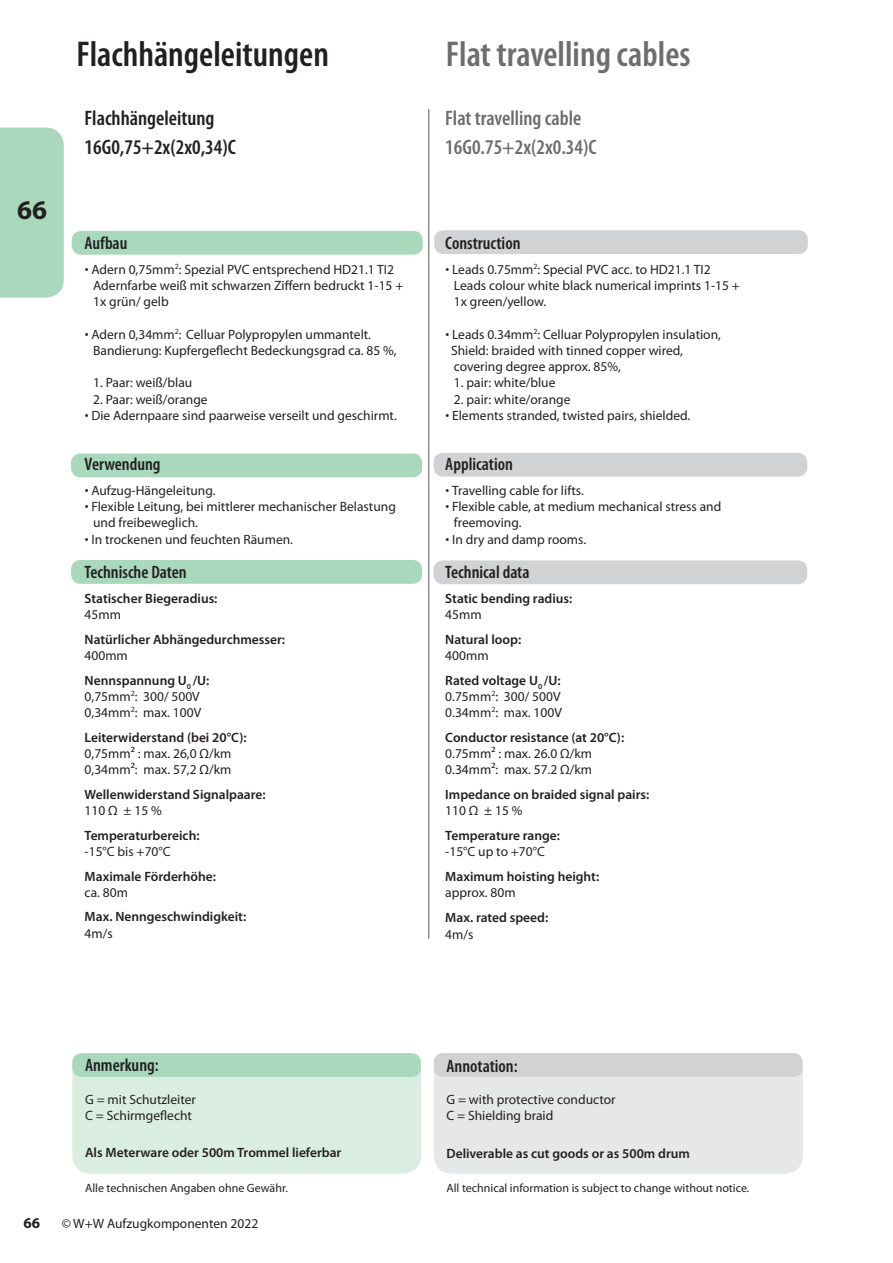
<style>
.page{position:relative;width:893px;height:1263px;background:#fff}
.page>*{position:absolute;margin:0;border:0;box-sizing:border-box;transform-origin:0 0}
.t1{font:600 condensed 36px "Myriad Pro";color:#6c6d70}
.t2{font:600 condensed 36px "Myriad Pro";color:#231f20}
.t3{font:700 27px "Myriad Pro";color:#231f20}
.t4{font:600 condensed 21px/28.5px "Myriad Pro";color:#6c6d70}
.t5{font:600 condensed 21px/28.5px "Myriad Pro";color:#231f20}
.t6{font:600 condensed 18px "Myriad Pro";color:#231f20}
.t7{font:700 15px "Myriad Pro";color:#231f20}
.t8{font:13.5px/16.2px "Myriad Pro";color:#231f20}
.t9{font:600 13.5px/24.8px "Myriad Pro";color:#231f20}
.t10{font:12px "Myriad Pro";color:#231f20}
.s1{font-weight:900}
.s2{font-weight:400}
</style>
<div class="page">
<div style="left:72px;top:231px;width:351px;height:24px;background:#a9d8bd;border-radius:9px"></div>
<div style="left:434px;top:230px;width:374px;height:24px;background:#d1d2d4;border-radius:9px"></div>
<div style="left:71px;top:453px;width:351px;height:24px;background:#a9d8bd;border-radius:9px"></div>
<div style="left:434px;top:453px;width:373px;height:24px;background:#d1d2d4;border-radius:9px"></div>
<div style="left:71px;top:560px;width:351px;height:24px;background:#a9d8bd;border-radius:9px"></div>
<div style="left:434px;top:560px;width:373px;height:24px;background:#d1d2d4;border-radius:9px"></div>
<hr style="left:429px;top:109px;width:1px;height:830px;background:#57585a">
<div style="left:72px;top:1053px;width:349px;height:121px;background:#daede1;border-radius:18px"></div>
<div style="left:434px;top:1053px;width:369px;height:121px;background:#e6e7e9;border-radius:18px"></div>
<div style="left:72px;top:1053px;width:349px;height:24px;background:#a9d8bd;border-radius:9px"></div>
<div style="left:434px;top:1053px;width:369px;height:24px;background:#d1d2d4;border-radius:9px"></div>
<div style="left:0;top:128px;width:64px;height:170px;background:#a9d8bd"></div>
<h1 class="t2" style="left:77px;top:32px;width:254px">Flachhängeleitungen</h1>
<h1 class="t1" style="left:446px;top:32px;width:246px">Flat travelling cables</h1>
<h2 class="t3" style="left:17px;top:192px;width:31px">66</h2>
<h3 class="t5" style="left:85px;top:104px;width:153px">Flachhängeleitung<br>16G0,75+2x(2x0,34)C</h3>
<h3 class="t6" style="left:85px;top:232px;width:44px">Aufbau</h3>
<p class="t8" style="left:93px;top:261px;width:312px;text-indent:-8px"><span class="s1">·</span> Adern 0,75mm<sup>2</sup>: Spezial PVC entsprechend HD21.1 TI2<br>Adernfarbe weiß mit schwarzen Ziffern bedruckt 1-15 +<br>1x grün/ gelb</p>
<p class="t8" style="left:93px;top:326px;width:305px;text-indent:-8px"><span class="s1">·</span> Adern 0,34mm<sup>2</sup>: Celluar Polypropylen ummantelt.<br>Bandierung: Kupfergeflecht Bedeckungsgrad ca. 85 %,</p>
<p class="t8" style="left:93px;top:374px;width:101px">1. Paar: weiß/blau</p>
<p class="t8" style="left:85px;top:391px;width:314px;text-indent:8px">2. Paar: weiß/orange<br><span class="s1">·</span> Die Adernpaare sind paarweise verseilt und geschirmt.</p>
<h3 class="t6" style="left:85px;top:453px;width:77px">Verwendung</h3>
<p class="t8" style="left:85px;top:482px;width:132px"><span class="s1">·</span> Aufzug-Hängeleitung.</p>
<p class="t8" style="left:85px;top:498px;width:313px"><span class="s1">·</span> Flexible Leitung, bei mittlerer mechanischer Belastung</p>
<p class="t8" style="left:93px;top:515px;width:106px">und freibeweglich.</p>
<p class="t8" style="left:85px;top:531px;width:210px"><span class="s1">·</span> In trockenen und feuchten Räumen.</p>
<h3 class="t6" style="left:85px;top:561px;width:104px">Technische Daten</h3>
<p class="t9" style="left:85px;top:585px;width:134px">Statischer Biegeradius:</p>
<p class="t8" style="left:85px;top:606px;width:38px">45mm</p>
<p class="t9" style="left:85px;top:626px;width:202px">Natürlicher Abhängedurchmesser:</p>
<p class="t9" style="left:85px;top:642px;width:126px"><span class="s2">400mm<br></span>Nennspannung U<sub>0</sub> /U:</p>
<p class="t8" style="left:85px;top:688px;width:118px">0,75mm<sup>2</sup>: 300/ 500V<br>0,34mm<sup>2</sup>: max. 100V</p>
<p class="t9" style="left:85px;top:724px;width:164px">Leiterwiderstand (bei 20°C):</p>
<p class="t8" style="left:85px;top:745px;width:148px">0,75mm² : max. 26,0 Ω/km<br>0,34mm²: max. 57,2 Ω/km</p>
<p class="t9" style="left:85px;top:781px;width:183px">Wellenwiderstand Signalpaare:</p>
<p class="t8" style="left:85px;top:802px;width:79px">110 Ω ± 15 %</p>
<p class="t9" style="left:85px;top:822px;width:116px">Temperaturbereich:</p>
<p class="t8" style="left:85px;top:843px;width:88px">-15°C bis +70°C</p>
<p class="t9" style="left:85px;top:863px;width:133px">Maximale Förderhöhe:</p>
<p class="t8" style="left:85px;top:884px;width:45px">ca. 80m</p>
<p class="t9" style="left:85px;top:904px;width:163px">Max. Nenngeschwindigkeit:</p>
<p class="t8" style="left:85px;top:925px;width:30px">4m/s</p>
<h3 class="t4" style="left:445px;top:104px;width:153px">Flat travelling cable<br>16G0.75+2x(2x0.34)C</h3>
<h3 class="t6" style="left:445px;top:232px;width:77px">Construction</h3>
<p class="t8" style="left:454px;top:261px;width:288px;text-indent:-8px"><span class="s1">·</span> Leads 0.75mm<sup>2</sup>: Special PVC acc. to HD21.1 TI2<br>Leads colour white black numerical imprints 1-15 +<br>1x green/yellow.</p>
<p class="t8" style="left:451px;top:326px;width:271px;text-indent:-6px"><span class="s1">·</span> Leads 0.34mm<sup>2</sup>: Celluar Polypropylen insulation,<br>Shield: braided with tinned copper wired, covering degree approx. 85%,</p>
<p class="t8" style="left:454px;top:374px;width:103px">1. pair: white/blue</p>
<p class="t8" style="left:445px;top:391px;width:246px;text-indent:8px">2. pair: white/orange<br><span class="s1">·</span> Elements stranded, twisted pairs, shielded.</p>
<h3 class="t6" style="left:445px;top:453px;width:69px">Application</h3>
<p class="t8" style="left:445px;top:482px;width:140px"><span class="s1">·</span> Travelling cable for lifts.</p>
<p class="t8" style="left:445px;top:498px;width:277px"><span class="s1">·</span> Flexible cable, at medium mechanical stress and</p>
<p class="t8" style="left:454px;top:515px;width:69px">freemoving.</p>
<p class="t8" style="left:445px;top:531px;width:142px"><span class="s1">·</span> In dry and damp rooms.</p>
<h3 class="t6" style="left:445px;top:561px;width:86px">Technical data</h3>
<p class="t9" style="left:445px;top:585px;width:128px">Static bending radius:</p>
<p class="t8" style="left:445px;top:606px;width:38px">45mm</p>
<p class="t9" style="left:445px;top:626px;width:77px">Natural loop:</p>
<p class="t9" style="left:445px;top:642px;width:117px"><span class="s2">400mm<br></span>Rated voltage U<sub>0</sub> /U:</p>
<p class="t8" style="left:445px;top:688px;width:118px">0.75mm<sup>2</sup>: 300/ 500V<br>0.34mm<sup>2</sup>: max. 100V</p>
<p class="t9" style="left:445px;top:724px;width:180px">Conductor resistance (at 20°C):</p>
<p class="t8" style="left:445px;top:745px;width:148px">0.75mm² : max. 26.0 Ω/km<br>0.34mm²: max. 57.2 Ω/km</p>
<p class="t9" style="left:445px;top:781px;width:205px">Impedance on braided signal pairs:</p>
<p class="t8" style="left:445px;top:802px;width:79px">110 Ω ± 15 %</p>
<p class="t9" style="left:445px;top:822px;width:116px">Temperature range:</p>
<p class="t8" style="left:445px;top:843px;width:101px">-15°C up to +70°C</p>
<p class="t9" style="left:445px;top:863px;width:155px">Maximum hoisting height:</p>
<p class="t8" style="left:445px;top:884px;width:72px">approx. 80m</p>
<p class="t9" style="left:445px;top:905px;width:104px">Max. rated speed:</p>
<p class="t8" style="left:445px;top:926px;width:30px">4m/s</p>
<h3 class="t6" style="left:85px;top:1054px;width:75px">Anmerkung:</h3>
<p class="t8" style="left:85px;top:1091px;width:112px">G = mit Schutzleiter<br>C = Schirmgeflecht</p>
<p class="t9" style="left:85px;top:1140px;width:258px">Als Meterware oder 500m Trommel lieferbar</p>
<h3 class="t6" style="left:446px;top:1055px;width:73px">Annotation:</h3>
<p class="t8" style="left:446px;top:1091px;width:171px">G = with protective conductor<br>C = Shielding braid</p>
<p class="t9" style="left:446px;top:1140px;width:245px">Deliverable as cut goods or as 500m drum</p>
<p class="t10" style="left:85px;top:1180px;width:204px">Alle technischen Angaben ohne Gewähr.</p>
<p class="t10" style="left:446px;top:1180px;width:304px">All technical information is subject to change without notice.</p>
<p class="t7" style="left:23px;top:1213px;width:18px">66</p>
<p class="t8" style="left:62px;top:1215px;width:198px">© W+W Aufzugkomponenten 2022</p>
</div>
